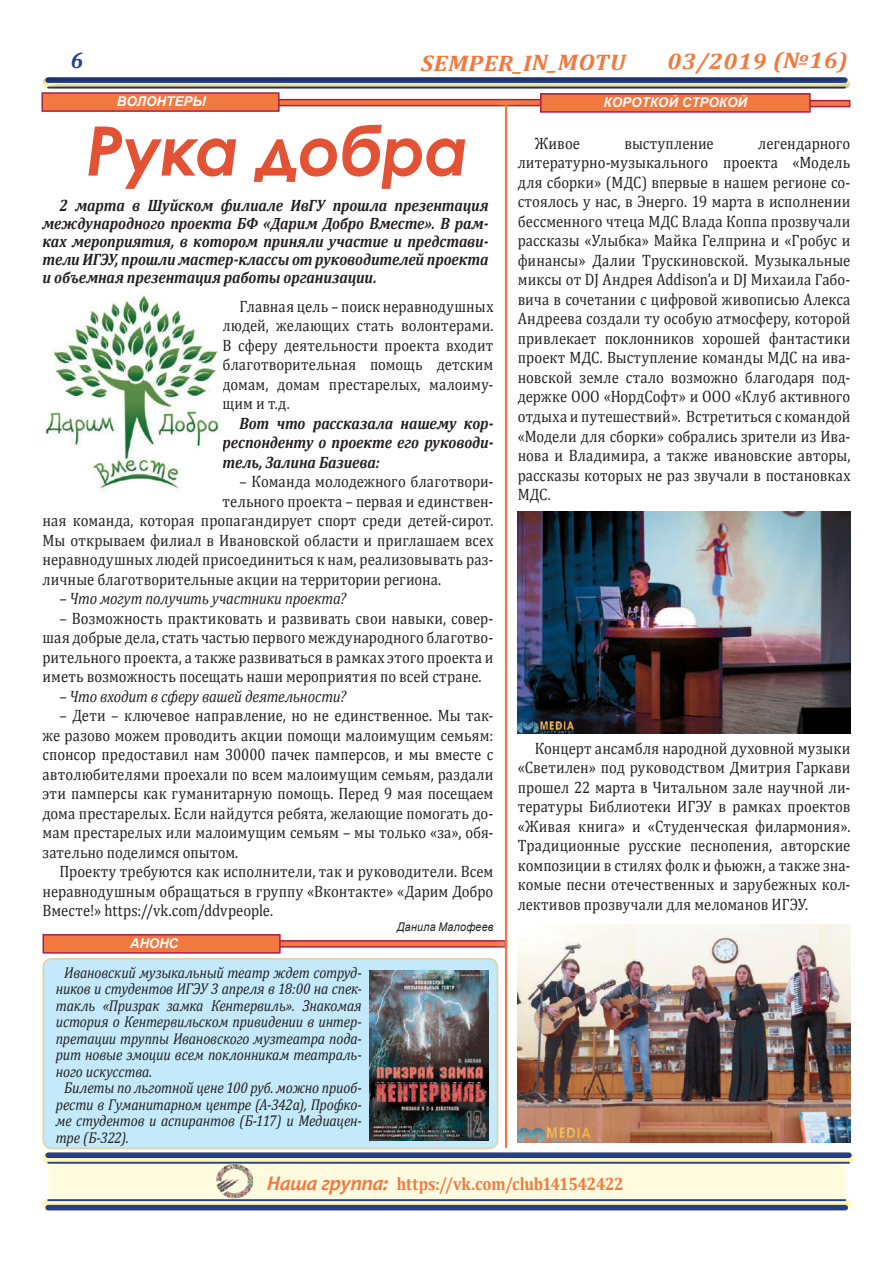
<style>
.page{position:relative;width:893px;height:1263px;background:#fff}
.page>*{position:absolute;margin:0;border:0;box-sizing:border-box;transform-origin:0 0}
.t1{font:italic 700 68.25px "Century Gothic";letter-spacing:-.02em;color:#e25335}
.t2{font:italic 700 22.5px "Cambria";color:#f1793f;scale:1.09 1}
.t3{font:700 18px "Cambria";letter-spacing:-.015em;color:#f1793f;scale:.89 1}
.t4{font:16.5px/19.5px "Cambria";letter-spacing:.005em;color:#231f20;text-align:justify;scale:.89 1}
.t5{font:italic 700 16.5px/18px "Cambria";letter-spacing:-.005em;color:#231f20;text-align:justify;scale:.89 1}
.t6{font:italic 16.5px "Cambria";letter-spacing:-.015em;color:#231f20;scale:.89 1}
.t7{font:italic 15.75px "Cambria";letter-spacing:-.01em;color:#231f20;scale:.88 1}
.t8{font:italic 700 13.5px "Arial";letter-spacing:-.005em;color:#fef9fb}
.t9{font:italic 700 13.5px "Arial";letter-spacing:-.005em;color:#fefbfc}
.t10{font:italic 12px "Arial";letter-spacing:.02em;color:#231f20;scale:.89 1}
.s1{font-family:"Candara";font-style:italic;font-size:21px}
</style>
<div class="page">
<div style="left:43px;top:1157px;width:808px;height:51px;background:#fffbde;border-radius:13px"></div>
<div style="left:0;top:33px;width:893px;height:101px;background:#231f20;opacity:.5"></div>
<svg style="left:48px;top:1201px;width:797px;height:4px;background:#f1ecab"></svg>
<hr style="left:48px;top:1199px;width:797px;height:2px;background:#253f8e">
<div style="left:48px;top:1205px;width:797px;height:5px;background:#253f8e"></div>
<svg style="left:48px;top:1158px;width:801px;height:4px;background:#f1ecab"></svg>
<hr style="left:48px;top:1162px;width:801px;height:2px;background:#253f8e">
<div style="left:48px;top:1152px;width:801px;height:6px;background:#253f8e"></div>
<img style="left:215px;top:1160px;width:38px;height:39px">
<div style="left:43px;top:959px;width:454px;height:189px;background:#c3e9fa;border-radius:9px"></div>
<div style="left:43px;top:958px;width:455px;height:191px;border:2px solid #e3d0a4;border-radius:9px"></div>
<svg style="left:281px;top:940px;width:212px;height:7px"></svg>
<svg style="left:280px;top:99px;width:260px;height:7px;background:#d65842"></svg>
<div style="left:43px;top:934px;width:238px;height:20px;background:#f1793f;border:2px solid #a81f4a"></div>
<div style="left:41px;top:92px;width:239px;height:20px;background:#f1793f;border:2px solid #a81f4a"></div>
<img style="left:525px;top:925px;width:325px;height:218px">
<img style="left:525px;top:511px;width:325px;height:222px">
<img style="left:369px;top:971px;width:119px;height:169px">
<div style="left:493px;top:90px;width:32px;height:1076px;background:#fff;opacity:.75"></div>
<hr style="left:505px;top:103px;width:2px;height:1044px;background:#f1793f">
<img style="left:43px;top:295px;width:178px;height:197px">
<svg style="left:811px;top:100px;width:39px;height:7px"></svg>
<div style="left:541px;top:94px;width:269px;height:18px;background:#f1793f"></div>
<div style="left:540px;top:93px;width:271px;height:20px;border:2px solid #a81f4a"></div>
<svg style="left:72px;top:52px;width:11px;height:16px"></svg>
<p class="t9" style="left:117px;top:93px;width:90px">ВОЛОНТЕРЫ</p>
<h2 class="t2" style="left:421px;top:49px;width:189px;rotate:-1deg">SEMPER_IN_MOTU</h2>
<h2 class="t2" style="left:667px;top:46px;width:167px;rotate:-1deg">03/2019 (№16)</h2>
<p class="t8" style="left:603px;top:94px;width:145px">КОРОТКОЙ СТРОКОЙ</p>
<h1 class="t1" style="left:86px;top:99px;width:384px">Рука добра</h1>
<p class="t5" style="left:43px;top:196px;width:503px;text-indent:17px">2 марта в Шуйском филиале ИвГУ прошла презентация международного проекта БФ «Дарим Добро Вместе». В рам&shy;ках мероприятия, в котором приняли участие и представи&shy;тели ИГЭУ, прошли мастер-классы от руководителей проекта и объемная презентация работы организации.</p>
<p class="t4" style="left:223px;top:296px;width:306px;text-indent:17px">Главная цель – поиск неравнодушных людей, желающих стать волонтерами.<br>В сферу деятельности проекта входит благотворительная помощь детским домам, домам престарелых, малоиму&shy;щим и т.д.</p>
<p class="t5" style="left:223px;top:413px;width:306px;line-height:19.5px;text-indent:17px">Вот что рассказала нашему кор&shy;респонденту о проекте его руководи&shy;тель, Залина Базиева:</p>
<p class="t4" style="left:240px;top:472px;width:287px">– Команда молодежного благотвори-</p>
<p class="t4" style="left:223px;top:491px;width:306px">тельного проекта – первая и единствен-</p>
<p class="t4" style="left:43px;top:511px;width:508px">ная команда, которая пропагандирует спорт среди детей-сирот.</p>
<p class="t4" style="left:43px;top:530px;width:508px">Мы открываем филиал в Ивановской области и приглашаем всех</p>
<p class="t4" style="left:43px;top:550px;width:508px">неравнодушных людей присоединиться к нам, реализовывать раз-</p>
<p class="t4" style="left:43px;top:569px;width:450px">личные благотворительные акции на территории региона.</p>
<p class="t6" style="left:60px;top:587px;width:324px">– Что могут получить участники проекта?</p>
<p class="t4" style="left:43px;top:608px;width:508px;text-indent:17px">– Возможность практиковать и развивать свои навыки, совер&shy;шая добрые дела, стать частью первого международного благотво&shy;рительного проекта, а также развиваться в рамках этого проекта и иметь возможность посещать наши мероприятия по всей стране.</p>
<p class="t6" style="left:60px;top:684px;width:323px">– Что входит в сферу вашей деятельности?</p>
<p class="t4" style="left:43px;top:706px;width:508px;text-indent:17px">– Дети – ключевое направление, но не единственное. Мы так&shy;же разово можем проводить акции помощи малоимущим семьям: спонсор предоставил нам 30000 пачек памперсов, и мы вместе с автолюбителями проехали по всем малоимущим семьям, раздали эти памперсы как гуманитарную помощь. Перед 9 мая посещаем дома престарелых. Если найдутся ребята, желающие помогать до&shy;мам престарелых или малоимущим семьям – мы только «за», обя&shy;зательно поделимся опытом.</p>
<p class="t4" style="left:43px;top:862px;width:508px;text-indent:17px">Проекту требуются как исполнители, так и руководители. Всем неравнодушным обращаться в группу «Вконтакте» «Дарим Добро Вместе!» https://vk.com/ddvpeople.</p>
<p class="t10" style="left:397px;top:919px;width:110px">Данила Малофеев</p>
<p class="t9" style="left:130px;top:934px;width:50px">АНОНС</p>
<p class="t7" style="left:64px;top:961px;width:340px">Ивановский музыкальный театр ждет сотруд-</p>
<p class="t7" style="left:56px;top:977px;width:349px">ников и студентов ИГЭУ 3 апреля в 18:00 на спек-</p>
<p class="t7" style="left:56px;top:994px;width:349px">такль «Призрак замка Кентервиль». Знакомая</p>
<p class="t7" style="left:56px;top:1010px;width:349px">история о Кентервильском привидении в интер-</p>
<p class="t7" style="left:56px;top:1027px;width:349px">претации труппы Ивановского музтеатра пода-</p>
<p class="t7" style="left:56px;top:1043px;width:349px">рит новые эмоции всем поклонникам театраль-</p>
<p class="t7" style="left:56px;top:1060px;width:111px">ного искусства.</p>
<p class="t7" style="left:64px;top:1076px;width:340px">Билеты по льготной цене 100 руб. можно приоб-</p>
<p class="t7" style="left:56px;top:1093px;width:349px">рести в Гуманитарном центре (А-342а), Профко-</p>
<p class="t7" style="left:56px;top:1110px;width:349px">ме студентов и аспирантов (Б-117) и Медиацен-</p>
<p class="t7" style="left:56px;top:1126px;width:84px">тре (Б-322).</p>
<p class="t4" style="left:535px;top:133px;width:52px">Живое</p>
<p class="t4" style="left:624px;top:133px;width:102px">выступление</p>
<p class="t4" style="left:518px;top:133px;width:375px;text-indent:241px">легендарного литературно-музыкального проекта «Модель для сборки» (МДС) впервые в нашем регионе со&shy;стоялось у нас, в Энерго. 19 марта в исполнении бессменного чтеца МДС Влада Коппа прозвучали рассказы «Улыбка» Майка Гелприна и «Гробус и финансы» Далии Трускиновской. Музыкальные миксы от DJ Андрея Addison’а и DJ Михаила Габо&shy;вича в сочетании с цифровой живописью Алекса Андреева создали ту особую атмосферу, которой привлекает поклонников хорошей фантастики проект МДС. Выступление команды МДС на ива&shy;новской земле стало возможно благодаря под&shy;держке ООО «НордСофт» и ООО «Клуб активного отдыха и путешествий». Встретиться с командой «Модели для сборки» собрались зрители из Ива&shy;нова и Владимира, а также ивановские авторы, рассказы которых не раз звучали в постановках МДС.</p>
<p class="t4" style="left:518px;top:738px;width:375px;text-indent:17px">Концерт ансамбля народной духовной музыки «Светилен» под руководством Дмитрия Гаркави прошел 22 марта в Читальном зале научной ли&shy;тературы Библиотеки ИГЭУ в рамках проектов «Живая книга» и «Студенческая филармония».<br>Традиционные русские песнопения, авторские композиции в стилях фолк и фьюжн, а также зна&shy;комые песни отечественных и зарубежных кол&shy;лективов прозвучали для меломанов ИГЭУ.</p>
<p class="t3" style="left:267px;top:1171px;width:403px"><span class="s1">Наша группа:</span> https://vk.com/club141542422</p>
</div>
